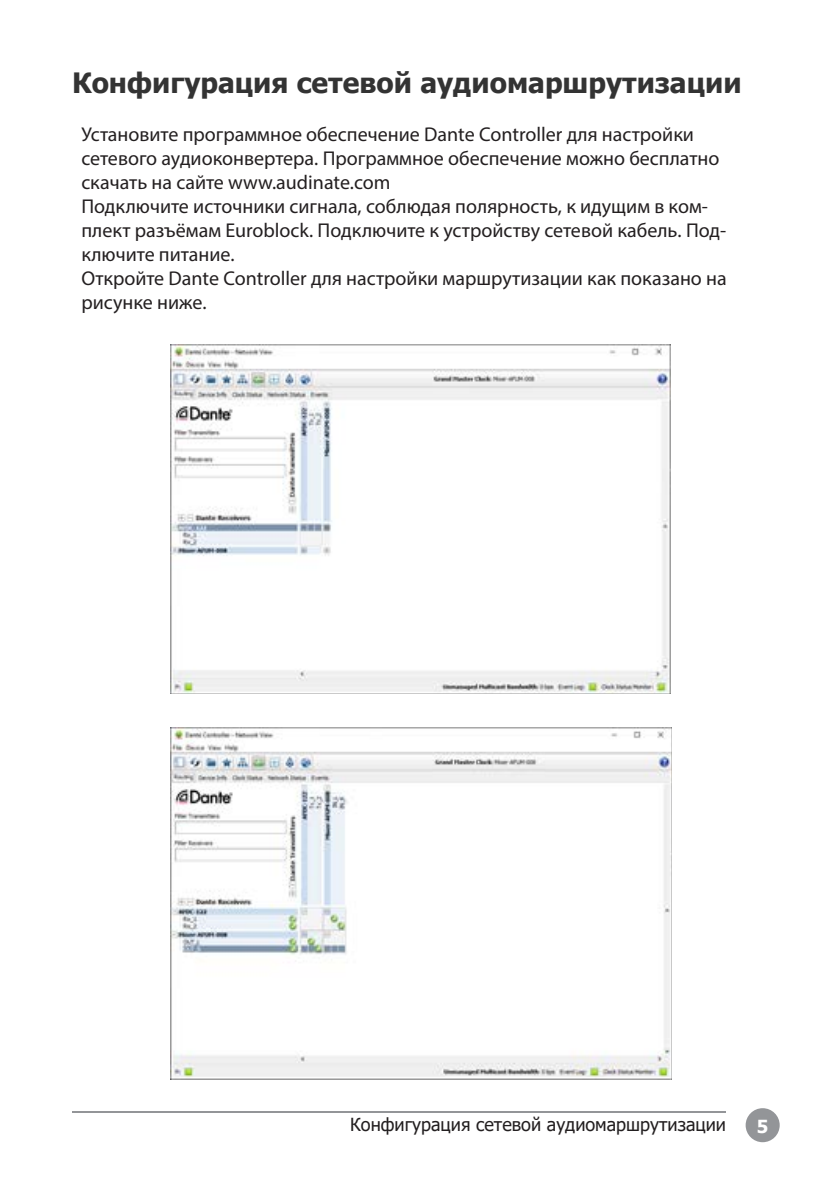
<style>
.page{position:relative;width:840px;height:1191px;background:#fff}
.page>*{position:absolute;margin:0;border:0;box-sizing:border-box;transform-origin:0 0}
.Заголовок{font:700 28px "Tahoma";color:#333}
.Заголовок-2{font:20px/24px "Myriad Pro";color:#231f20}
.Колонтитул{font:18px "Tahoma";color:#231f20}
.t1{font:700 18px "Tahoma";color:#fff}
</style>
<div class="page">
<div style="left:745px;top:1108px;width:34px;height:34px;background:#939598;border-radius:50%"></div>
<hr style="left:72px;top:1111px;width:653px;height:2px;background:#939598">
<img style="left:171px;top:345px;width:498px;height:349px">
<img style="left:171px;top:727px;width:500px;height:352px">
<p class="Заголовок" style="left:72px;top:64px;width:670px">Конфигурация сетевой аудиомаршрутизации</p>
<p class="Заголовок-2" style="left:81px;top:122px;width:639px">Установите программное обеспечение Dante Controller для настройки сетевого аудиоконвертера. Программное обеспечение можно бесплатно скачать на сайте www.audinate.com</p>
<p class="Заголовок-2" style="left:81px;top:194px;width:646px">Подключите источники сигнала, соблюдая полярность, к идущим в ком&shy;плект разъёмам Euroblock. Подключите к устройству сетевой кабель. Под&shy;ключите питание.</p>
<p class="Заголовок-2" style="left:81px;top:266px;width:646px">Откройте Dante Controller для настройки маршрутизации как показано на рисунке ниже.</p>
<p class="Колонтитул" style="left:350px;top:1112px;width:377px">Конфигурация сетевой аудиомаршрутизации</p>
<p class="t1" style="left:756px;top:1113px;width:13px">5</p>
</div>
